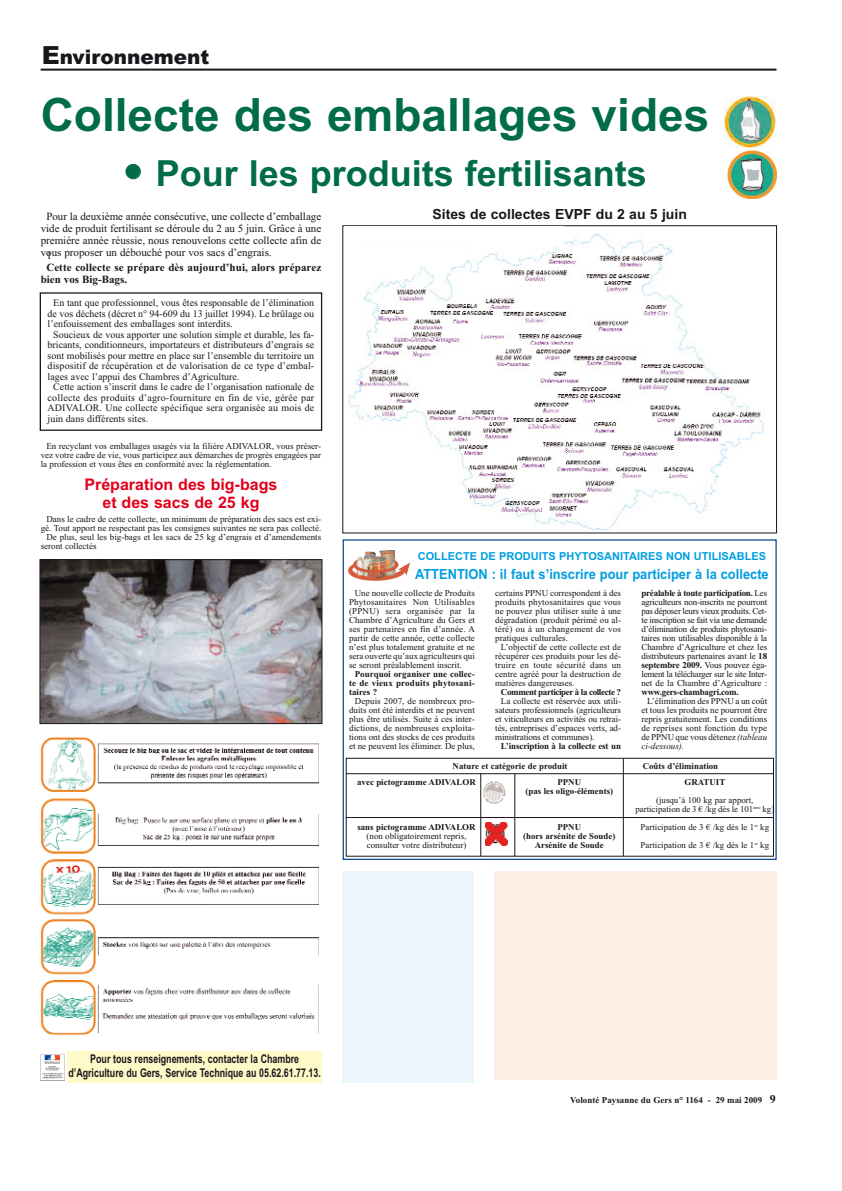
<style>
.page{position:relative;width:842px;height:1191px;background:#fff}
.page>*{position:absolute;margin:0;border:0;box-sizing:border-box;transform-origin:0 0}
.t1{font:700 46px "Arial";color:#006c48}
.t2{font:700 36px "Arial";color:#006c48}
.t3{font:900 20px "Arial";color:#1a171c}
.t4{font:700 16px/18px "Arial";color:#e2001a;text-align:center}
.t5{font:700 14px "Arial";color:#009ee0;scale:.92 1}
.t6{font:700 14px "Arial";color:#1a171c}
.t7{font:700 12px/14px "Arial";color:#1a171c;text-align:center;scale:.74 1}
.t8{font:11px/12px "Times New Roman";color:#1a171c;text-align:justify}
.t9{font:700 11px/12px "Times New Roman";letter-spacing:.005em;color:#1a171c}
.t10{font:700 11px "Arial";color:#009ee0}
.t11{font:10px "Times New Roman";color:#1a171c}
.t12{font:10px "Times New Roman";letter-spacing:.02em;color:#1a171c}
.t13{font:9px/9px "Times New Roman";color:#1a171c;text-align:justify}
.t14{font:700 9px/9px "Times New Roman";color:#1a171c;text-align:justify}
.t15{font:700 9px "Times New Roman";letter-spacing:-.04em;color:#1a171c}
.t16{font:700 9px "Times New Roman";letter-spacing:-.025em;color:#1a171c}
.t17{font:8.9px/8.9px "Times New Roman";color:#1a171c;text-align:center}
.t18{font:700 8.9px "Times New Roman";color:#1a171c}
.s1{font-size:25px}
.s2{font-family:"European Pi Three";font-weight:400}
.s3{font-weight:700}
.s4{font-style:italic}
.s5{font-size:12px}
</style>
<div class="page">
<hr style="left:41px;top:69px;width:736px;height:2px;background:#1a171c">
<img style="left:42px;top:561px;width:278px;height:161px">
<div style="left:40px;top:559px;width:282px;height:165px;border:1px solid #1a171c"></div>
<svg style="left:724px;top:96px;width:1px;height:45px"></svg>
<img style="left:725px;top:96px;width:51px;height:51px">
<div style="left:40px;top:292px;width:282px;height:139px;border:1px solid #1a171c"></div>
<img style="left:348px;top:233px;width:416px;height:298px">
<img style="left:40px;top:737px;width:279px;height:299px">
<div style="left:343px;top:539px;width:434px;height:321px;border:1px solid #003d8b"></div>
<div style="left:345px;top:226px;width:219px;height:19px;background:#fff"></div>
<div style="left:346px;top:758px;width:428px;height:99px;border:1px solid #1a171c"></div>
<img style="left:485px;top:823px;width:22px;height:23px">
<img style="left:483px;top:781px;width:23px;height:23px">
<hr style="left:346px;top:773px;width:427px;height:1px;background:#1a171c">
<hr style="left:346px;top:817px;width:428px;height:1px;background:#1a171c">
<hr style="left:480px;top:774px;width:1px;height:82px;background:#1a171c">
<hr style="left:514px;top:774px;width:1px;height:83px;background:#1a171c">
<hr style="left:623px;top:758px;width:1px;height:98px;background:#1a171c">
<div style="left:494px;top:872px;width:283px;height:208px;background:#fdede5"></div>
<img style="left:348px;top:550px;width:61px;height:31px">
<img style="left:728px;top:150px;width:49px;height:49px">
<div style="left:67px;top:1051px;width:255px;height:32px;background:#fffac8"></div>
<img style="left:40px;top:1054px;width:25px;height:27px">
<div style="left:343px;top:871px;width:131px;height:212px;background:#ebf7fc"></div>
<h3 class="t3" style="left:42px;top:50px;width:169px"><span class="s1">E</span>nvironnement</h3>
<h1 class="t1" style="left:41px;top:98px;width:670px">Collecte des emballages vides</h1>
<h2 class="t2" style="left:121px;top:160px;width:527px"><span class="s2">-</span> Pour les produits fertilisants</h2>
<h3 class="t6" style="left:432px;top:209px;width:256px">Sites de collectes EVPF du 2 au 5 juin</h3>
<p class="t8" style="left:41px;top:211px;width:282px;text-indent:6px">Pour la deuxième année consécutive, une collecte d’emballage vide de produit fertilisant se déroule du 2 au 5 juin. Grâce à une première année réussie, nous renouvelons cette collecte afin de vous proposer un débouché pour vos sacs d’engrais.</p>
<p class="t8" style="left:46px;top:250px;width:7px">1</p>
<p class="t9" style="left:41px;top:262px;width:282px;text-indent:6px">Cette collecte se prépare dès aujourd’hui, alors préparez bien vos Big-Bags.</p>
<p class="t11" style="left:53px;top:299px;width:262px">En tant que professionnel, vous êtes responsable de l’élimination</p>
<p class="t11" style="left:48px;top:310px;width:268px">de vos déchets (décret n° 94-609 du 13 juillet 1994). Le brûlage ou</p>
<p class="t11" style="left:48px;top:320px;width:187px">l’enfouissement des emballages sont interdits.</p>
<p class="t11" style="left:53px;top:331px;width:262px">Soucieux de vous apporter une solution simple et durable, les fa-</p>
<p class="t11" style="left:48px;top:341px;width:268px">bricants, conditionneurs, importateurs et distributeurs d’engrais se</p>
<p class="t11" style="left:48px;top:352px;width:268px">sont mobilisés pour mettre en place sur l’ensemble du territoire un</p>
<p class="t11" style="left:48px;top:362px;width:268px">dispositif de récupération et de valorisation de ce type d’embal-</p>
<p class="t11" style="left:48px;top:373px;width:193px">lages avec l’appui des Chambres d’Agriculture.</p>
<p class="t11" style="left:53px;top:383px;width:262px">Cette action s’inscrit dans le cadre de l’organisation nationale de</p>
<p class="t12" style="left:48px;top:394px;width:268px">collecte des produits d’agro-fourniture en fin de vie, gérée par</p>
<p class="t11" style="left:48px;top:404px;width:268px">ADIVALOR. Une collecte spécifique sera organisée au mois de</p>
<p class="t11" style="left:48px;top:415px;width:102px">juin dans différents sites.</p>
<p class="t13" style="left:41px;top:442px;width:282px;text-indent:6px">En recyclant vos emballages usagés via la filière ADIVALOR, vous préser&shy;vez votre cadre de vie, vous participez aux démarches de progrès engagées par la profession et vous êtes en conformité avec la réglementation.</p>
<h3 class="t4" style="left:84px;top:477px;width:194px">Préparation des big-bags et des sacs de 25 kg</h3>
<p class="t13" style="left:46px;top:515px;width:276px">Dans le cadre de cette collecte, un minimum de préparation des sacs est exi-</p>
<p class="t13" style="left:41px;top:524px;width:282px">gé. Tout apport ne respectant pas les consignes suivantes ne sera pas collecté.</p>
<p class="t13" style="left:46px;top:533px;width:276px">De plus, seul les big-bags et les sacs de 25 kg d’engrais et d’amendements</p>
<p class="t13" style="left:41px;top:542px;width:57px">seront collectés</p>
<p class="t10" style="left:418px;top:552px;width:350px">COLLECTE DE PRODUITS PHYTOSANITAIRES NON UTILISABLES</p>
<h3 class="t5" style="left:415px;top:569px;width:386px">ATTENTION : il faut s’inscrire pour participer à la collecte</h3>
<p class="t13" style="left:349px;top:590px;width:127px;text-indent:6px">Une nouvelle collecte de Produits Phytosanitaires Non Utilisables (PPNU) sera organisée par la Chambre d’Agriculture du Gers et ses partenaires en fin d’année. A partir de cette année, cette collecte n’est plus totalement gratuite et ne sera ouverte qu’aux agriculteurs qui se seront préalablement inscrit.</p>
<p class="t14" style="left:349px;top:671px;width:127px;text-indent:6px">Pourquoi organiser une collec&shy;te de vieux produits phytosani&shy;taires ?</p>
<p class="t13" style="left:349px;top:698px;width:127px;text-indent:6px">Depuis 2007, de nombreux pro&shy;duits ont été interdits et ne peuvent plus être utilisés. Suite à ces inter&shy;dictions, de nombreuses exploita&shy;tions ont des stocks de ces produits et ne peuvent les éliminer. De plus,</p>
<p class="t13" style="left:495px;top:590px;width:127px">certains PPNU correspondent à des produits phytosanitaires que vous ne pouvez plus utiliser suite à une dégradation (produit périmé ou al&shy;téré) ou à un changement de vos pratiques culturales.</p>
<p class="t13" style="left:495px;top:644px;width:127px;text-indent:6px">L’objectif de cette collecte est de récupérer ces produits pour les dé&shy;truire en toute sécurité dans un centre agréé pour la destruction de matières dangereuses.</p>
<p class="t15" style="left:501px;top:689px;width:122px">Comment participer à la collecte ?</p>
<p class="t13" style="left:495px;top:698px;width:127px;text-indent:6px">La collecte est réservée aux utili&shy;sateurs professionnels (agriculteurs et viticulteurs en activités ou retrai&shy;tés, entreprises d’espaces verts, ad&shy;ministrations et communes).</p>
<p class="t14" style="left:501px;top:743px;width:122px">L’inscription à la collecte est un</p>
<p class="t13" style="left:641px;top:590px;width:127px"><span class="s3">préalable à toute participation.</span> Les agriculteurs non-inscrits ne pourront pas déposer leurs vieux produits. Cet&shy;te inscription se fait via une demande d’élimination de produits phytosani&shy;taires non utilisables disponible à la Chambre d’Agriculture et chez les distributeurs partenaires avant le <span class="s3">18 septembre 2009.</span> Vous pouvez éga&shy;lement la télécharger sur le site Inter&shy;net de la Chambre d’Agriculture :</p>
<p class="t16" style="left:641px;top:689px;width:99px">www.gers-chambagri.com.</p>
<p class="t13" style="left:641px;top:698px;width:127px;text-indent:6px">L’élimination des PPNU a un coût et tous les produits ne pourront être repris gratuitement. Les conditions de reprises sont fonction du type de PPNU que vous détenez <span class="s4">(tableau ci-dessous).</span></p>
<p class="t18" style="left:453px;top:763px;width:116px">Nature et catégorie de produit</p>
<p class="t18" style="left:643px;top:763px;width:77px">Coûts d’élimination</p>
<p class="t18" style="left:357px;top:780px;width:120px">avec pictogramme ADIVALOR</p>
<p class="t18" style="left:557px;top:780px;width:25px">PPNU</p>
<p class="t18" style="left:684px;top:780px;width:42px">GRATUIT</p>
<p class="t18" style="left:525px;top:788px;width:89px">(pas les oligo-éléments)</p>
<p class="t17" style="left:635px;top:797px;width:141px">(jusqu’à 100 kg par apport, participation de 3 € /kg dès le 101<sup>ème</sup> kg)</p>
<p class="t18" style="left:357px;top:824px;width:120px">sans pictogramme ADIVALOR</p>
<p class="t18" style="left:557px;top:824px;width:25px">PPNU</p>
<p class="t17" style="left:641px;top:823px;width:130px">Participation de 3 € /kg dès le 1<sup>er</sup> kg</p>
<p class="t17" style="left:367px;top:832px;width:101px">(non obligatoirement repris,</p>
<p class="t18" style="left:523px;top:833px;width:94px">(hors arsénite de Soude)</p>
<p class="t17" style="left:367px;top:841px;width:101px">consulter votre distributeur)</p>
<p class="t18" style="left:535px;top:842px;width:71px">Arsénite de Soude</p>
<p class="t17" style="left:641px;top:841px;width:130px">Participation de 3 € /kg dès le 1<sup>er</sup> kg</p>
<h3 class="t7" style="left:68px;top:1053px;width:343px">Pour tous renseignements, contacter la Chambre d’Agriculture du Gers, Service Technique au 05.62.61.77.13.</h3>
<p class="t14" style="left:570px;top:1096px;width:207px">Volonté Paysanne du Gers n° 1164 - 29 mai 2009 <span class="s5">9</span></p>
</div>
